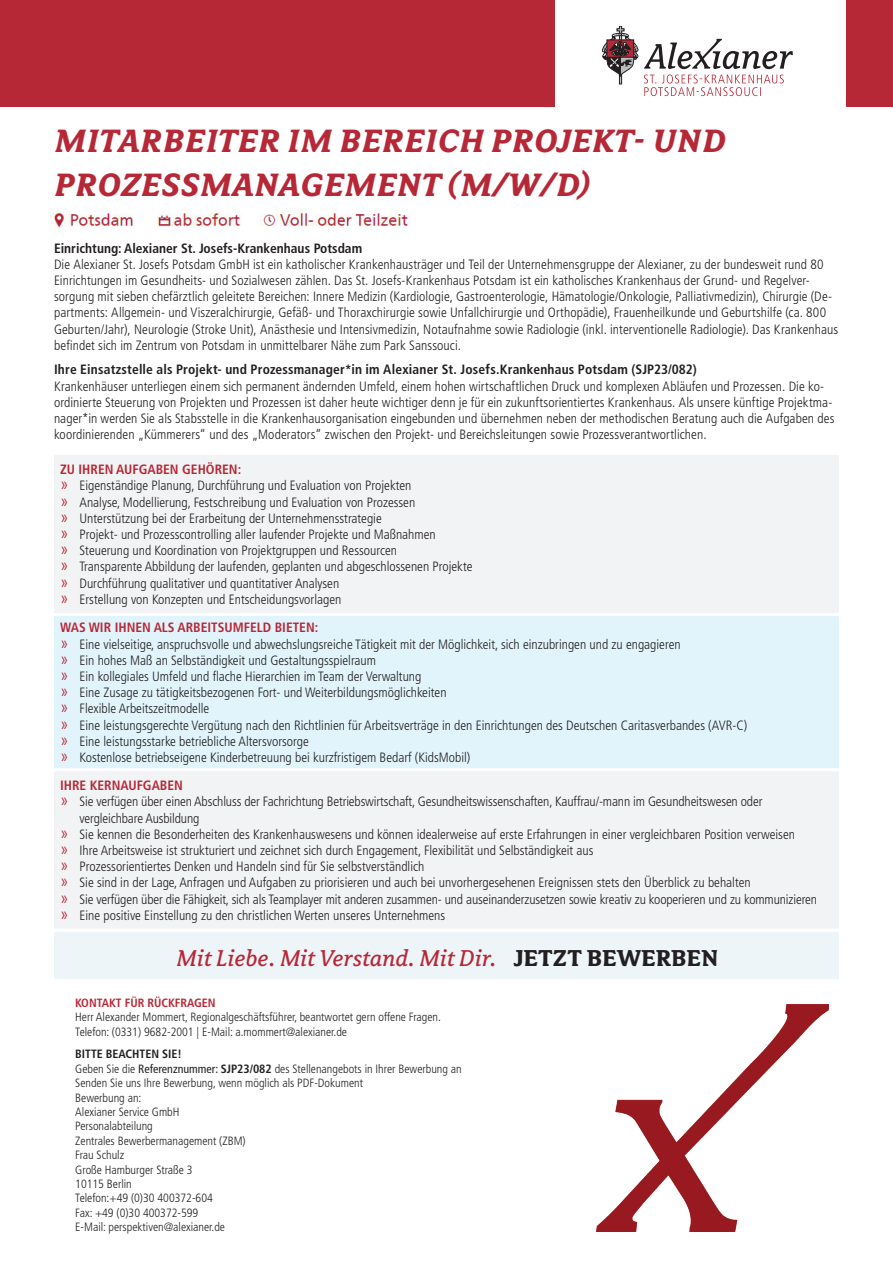
<style>
.page{position:relative;width:893px;height:1263px;background:#fff}
.page>*{position:absolute;margin:0;border:0;box-sizing:border-box;transform-origin:0 0}
.t1{font:italic 700 36px/43.2px "Avance OT";letter-spacing:.01em;color:#b72837}
.t2{font:italic 25.5px "Avance OT";color:#b72837}
.t3{font:300 condensed 13.5px/16.2px "Frutiger LT Std";color:#231f20}
.t4{font:700 condensed 13.5px "Frutiger LT Std";letter-spacing:.01em;color:#231f20}
.t5{font:700 condensed 13.5px "Frutiger LT Std";color:#b72837}
.t6{font:300 condensed 12px/14.4px "Frutiger LT Std";color:#231f20}
.t7{font:700 condensed 12px "Frutiger LT Std";color:#b72837}
.s1{font-weight:700;color:#b72837}
.s2{font-size:18px;color:#b72837}
.s3{font-weight:700;font-style:normal;color:#231f20}
.s4{font-weight:700}
.s5{font-weight:400}
</style>
<div class="page">
<svg style="left:644px;top:39px;width:149px;height:30px"></svg>
<svg style="left:644px;top:75px;width:140px;height:21px"></svg>
<svg style="left:602px;top:26px;width:36px;height:58px"></svg>
<div style="left:54px;top:455px;width:785px;height:473px;background:#f2f3f4"></div>
<div style="left:54px;top:614px;width:785px;height:156px;background:#e1f4fc"></div>
<div style="left:54px;top:930px;width:785px;height:51px;background:#eef5f9"></div>
<hr style="left:54px;top:613px;width:785px;height:3px;background:#fff">
<hr style="left:54px;top:768px;width:785px;height:3px;background:#fff">
<hr style="left:54px;top:929px;width:785px;height:3px;background:#fff">
<hr style="left:54px;top:979px;width:785px;height:3px;background:#fff">
<div style="left:0;top:0;width:555px;height:106px;background:#b72837"></div>
<div style="left:846px;top:0;width:47px;height:106px;background:#b72837"></div>
<img style="left:596px;top:1004px;width:232px;height:227px">
<img style="left:54px;top:211px;width:355px;height:18px">
<h1 class="t1" style="left:54px;top:121px;width:673px">MITARBEITER IM BEREICH PROJEKT- UND<br>PROZESSMANAGEMENT (M/W/D)</h1>
<p class="t4" style="left:54px;top:240px;width:310px">Einrichtung: Alexianer St. Josefs-Krankenhaus Potsdam</p>
<p class="t3" style="left:54px;top:256px;width:786px">Die Alexianer St. Josefs Potsdam GmbH ist ein katholischer Krankenhausträger und Teil der Unternehmensgruppe der Alexianer, zu der bundesweit rund 80<br>Einrichtungen im Gesundheits- und Sozialwesen zählen. Das St. Josefs-Krankenhaus Potsdam ist ein katholisches Krankenhaus der Grund- und Regelver&shy;sorgung mit sieben chefärztlich geleitete Bereichen: Innere Medizin (Kardiologie, Gastroenterologie, Hämatologie/Onkologie, Palliativmedizin), Chirurgie (De&shy;partments: Allgemein- und Viszeralchirurgie, Gefäß- und Thoraxchirurgie sowie Unfallchirurgie und Orthopädie), Frauenheilkunde und Geburtshilfe (ca. 800<br>Geburten/Jahr), Neurologie (Stroke Unit), Anästhesie und Intensivmedizin, Notaufnahme sowie Radiologie (inkl. interventionelle Radiologie). Das Krankenhaus befindet sich im Zentrum von Potsdam in unmittelbarer Nähe zum Park Sanssouci.</p>
<p class="t4" style="left:54px;top:362px;width:644px">Ihre Einsatzstelle als Projekt- und Prozessmanager*in im Alexianer St. Josefs.Krankenhaus Potsdam (SJP23/082)</p>
<p class="t3" style="left:54px;top:378px;width:782px">Krankenhäuser unterliegen einem sich permanent ändernden Umfeld, einem hohen wirtschaftlichen Druck und komplexen Abläufen und Prozessen. Die ko&shy;ordinierte Steuerung von Projekten und Prozessen ist daher heute wichtiger denn je für ein zukunftsorientiertes Krankenhaus. Als unsere künftige Projektma&shy;nager*in werden Sie als Stabsstelle in die Krankenhausorganisation eingebunden und übernehmen neben der methodischen Beratung auch die Aufgaben des koordinierenden „Kümmerers“ und des „Moderators“ zwischen den Projekt- und Bereichsleitungen sowie Prozessverantwortlichen.</p>
<p class="t3" style="left:60px;top:462px;width:414px"><span class="s1">ZU IHREN AUFGABEN GEHÖREN:<br></span><span class="s2">»</span> Eigenständige Planung, Durchführung und Evaluation von Projekten<br><span class="s2">»</span> Analyse, Modellierung, Festschreibung und Evaluation von Prozessen<br><span class="s2">»</span> Unterstützung bei der Erarbeitung der Unternehmensstrategie<br><span class="s2">»</span> Projekt- und Prozesscontrolling aller laufender Projekte und Maßnahmen<br><span class="s2">»</span> Steuerung und Koordination von Projektgruppen und Ressourcen<br><span class="s2">»</span> Transparente Abbildung der laufenden, geplanten und abgeschlossenen Projekte <span class="s2">»</span> Durchführung qualitativer und quantitativer Analysen<br><span class="s2">»</span> Erstellung von Konzepten und Entscheidungsvorlagen</p>
<p class="t3" style="left:60px;top:620px;width:689px"><span class="s1">WAS WIR IHNEN ALS ARBEITSUMFELD BIETEN:<br></span><span class="s2">»</span> Eine vielseitige, anspruchsvolle und abwechslungsreiche Tätigkeit mit der Möglichkeit, sich einzubringen und zu engagieren<br><span class="s2">»</span> Ein hohes Maß an Selbständigkeit und Gestaltungsspielraum<br><span class="s2">»</span> Ein kollegiales Umfeld und flache Hierarchien im Team der Verwaltung<br><span class="s2">»</span> Eine Zusage zu tätigkeitsbezogenen Fort- und Weiterbildungsmöglichkeiten<br><span class="s2">»</span> Flexible Arbeitszeitmodelle<br><span class="s2">»</span> Eine leistungsgerechte Vergütung nach den Richtlinien für Arbeitsverträge in den Einrichtungen des Deutschen Caritasverbandes (AVR-C) <span class="s2">»</span> Eine leistungsstarke betriebliche Altersvorsorge<br><span class="s2">»</span> Kostenlose betriebseigene Kinderbetreuung bei kurzfristigem Bedarf (KidsMobil)</p>
<p class="t5" style="left:60px;top:777px;width:124px">IHRE KERNAUFGABEN</p>
<p class="t3" style="left:60px;top:794px;width:704px"><span class="s2">»</span> Sie verfügen über einen Abschluss der Fachrichtung Betriebswirtschaft, Gesundheitswissenschaften, Kauffrau/-mann im Gesundheitswesen oder</p>
<p class="t3" style="left:79px;top:810px;width:121px">vergleichbare Ausbildung</p>
<p class="t3" style="left:60px;top:826px;width:736px"><span class="s2">»</span> Sie kennen die Besonderheiten des Krankenhauswesens und können idealerweise auf erste Erfahrungen in einer vergleichbaren Position verweisen</p>
<p class="t3" style="left:60px;top:842px;width:535px"><span class="s2">»</span> Ihre Arbeitsweise ist strukturiert und zeichnet sich durch Engagement, Flexibilität und Selbständigkeit aus</p>
<p class="t3" style="left:60px;top:859px;width:366px"><span class="s2">»</span> Prozessorientiertes Denken und Handeln sind für Sie selbstverständlich</p>
<p class="t3" style="left:60px;top:875px;width:692px"><span class="s2">»</span> Sie sind in der Lage, Anfragen und Aufgaben zu priorisieren und auch bei unvorhergesehenen Ereignissen stets den Überblick zu behalten</p>
<p class="t3" style="left:60px;top:891px;width:759px"><span class="s2">»</span> Sie verfügen über die Fähigkeit, sich als Teamplayer mit anderen zusammen- und auseinanderzusetzen sowie kreativ zu kooperieren und zu kommunizieren</p>
<p class="t3" style="left:60px;top:907px;width:387px"><span class="s2">»</span> Eine positive Einstellung zu den christlichen Werten unseres Unternehmens</p>
<h2 class="t2" style="left:176px;top:944px;width:544px">Mit Liebe. Mit Verstand. Mit Dir. <span class="s3">JETZT BEWERBEN</span></h2>
<p class="t7" style="left:75px;top:995px;width:142px">KONTAKT FÜR RÜCKFRAGEN</p>
<p class="t6" style="left:75px;top:1010px;width:367px">Herr Alexander Mommert, Regionalgeschäftsführer, beantwortet gern offene Fragen.<br>Telefon: (0331) 9682-2001 | E-Mail: a.mommert@alexianer.de</p>
<p class="t6" style="left:75px;top:1047px;width:388px"><span class="s4">BITTE BEACHTEN SIE!<br></span>Geben Sie die <span class="s5">Referenznummer:</span> <span class="s4">SJP23/082</span> des Stellenangebots in Ihrer Bewerbung an<br>Senden Sie uns Ihre Bewerbung, wenn möglich als PDF-Dokument<br>Bewerbung an:<br>Alexianer Service GmbH<br>Personalabteilung<br>Zentrales Bewerbermanagement (ZBM)<br>Frau Schulz<br>Große Hamburger Straße 3<br>10115 Berlin<br>Telefon:+49 (0)30 400372-604<br>Fax: +49 (0)30 400372-599<br>E-Mail: perspektiven@alexianer.de</p>
</div>
